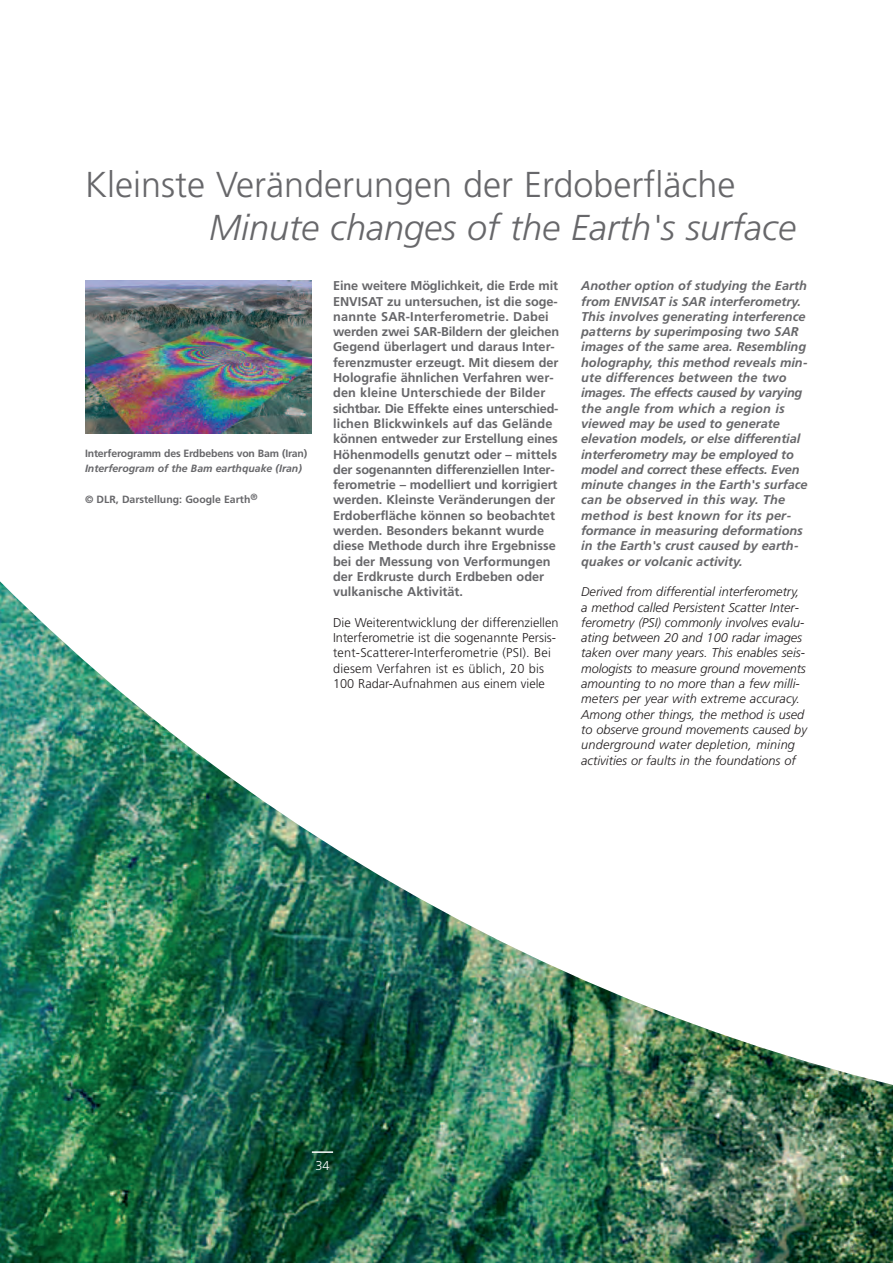
<style>
.page{position:relative;width:893px;height:1263px;background:#fff}
.page>*{position:absolute;margin:0;border:0;box-sizing:border-box;transform-origin:0 0}
.t1{font:300 36px "Frutiger";color:#67676a}
.t2{font:italic 300 36px "Frutiger";color:#67676a}
.t3{font:700 12.75px/15.3px "Frutiger";color:#67676a}
.t4{font:italic 700 12.75px/15.3px "Frutiger";color:#67676a}
.t5{font:italic 300 12.75px/15.3px "Frutiger";color:#231f20}
.t6{font:300 12.75px/15.3px "Frutiger";color:#231f20}
.t7{font:300 12.75px "Frutiger";color:#fff}
.t8{font:700 10.5px "Frutiger";letter-spacing:-.015em;color:#67676a}
.t9{font:italic 700 10.5px "Frutiger";color:#67676a}
</style>
<div class="page">
<img style="left:0;top:1140px;width:893px;height:123px">
<img style="left:0;top:581px;width:893px;height:559px">
<hr style="left:312px;top:1151px;width:21px;height:2px;background:#fff">
<img style="left:85px;top:281px;width:227px;height:152px">
<h1 class="t1" style="left:85px;top:170px;width:652px">Kleinste Veränderungen der Erdoberfläche</h1>
<h1 class="t2" style="left:209px;top:213px;width:589px">Minute changes of the Earth's surface</h1>
<p class="t8" style="left:85px;top:449px;width:224px">Interferogramm des Erdbebens von Bam (Iran)</p>
<p class="t9" style="left:85px;top:464px;width:218px">Interferogram of the Bam earthquake (Iran)</p>
<p class="t8" style="left:85px;top:495px;width:174px">© DLR, Darstellung: Google Earth<sup>®</sup></p>
<p class="t3" style="left:333px;top:279px;width:228px">Eine weitere Möglichkeit, die Erde mit ENVISAT zu untersuchen, ist die soge&shy;nannte SAR-Interferometrie. Dabei werden zwei SAR-Bildern der gleichen Gegend überlagert und daraus Inter&shy;ferenzmuster erzeugt. Mit diesem der Holografie ähnlichen Verfahren wer&shy;den kleine Unterschiede der Bilder sichtbar. Die Effekte eines unterschied&shy;lichen Blickwinkels auf das Gelände können entweder zur Erstellung eines Höhenmodells genutzt oder – mittels der sogenannten differenziellen Inter&shy;ferometrie – modelliert und korrigiert werden. Kleinste Veränderungen der Erdoberfläche können so beobachtet werden. Besonders bekannt wurde diese Methode durch ihre Ergebnisse bei der Messung von Verformungen der Erdkruste durch Erdbeben oder vulkanische Aktivität.</p>
<p class="t6" style="left:333px;top:616px;width:227px">Die Weiterentwicklung der differenziellen Interferometrie ist die sogenannte Persis&shy;tent-Scatterer-Interferometrie (PSI). Bei diesem Verfahren ist es üblich, 20 bis 100 Radar-Aufnahmen aus einem viele</p>
<p class="t4" style="left:581px;top:279px;width:228px">Another option of studying the Earth from ENVISAT is SAR interferometry.<br>This involves generating interference patterns by superimposing two SAR images of the same area. Resembling holography, this method reveals min&shy;ute differences between the two images. The effects caused by varying the angle from which a region is viewed may be used to generate elevation models, or else differential interferometry may be employed to model and correct these effects. Even minute changes in the Earth's surface can be observed in this way. The method is best known for its per&shy;formance in measuring deformations in the Earth's crust caused by earth&shy;quakes or volcanic activity.</p>
<p class="t5" style="left:581px;top:585px;width:227px">Derived from differential interferometry, a method called Persistent Scatter Inter&shy;ferometry (PSI) commonly involves evalu&shy;ating between 20 and 100 radar images taken over many years. This enables seis&shy;mologists to measure ground movements amounting to no more than a few milli&shy;meters per year with extreme accuracy.<br>Among other things, the method is used to observe ground movements caused by underground water depletion, mining activities or faults in the foundations of</p>
<p class="t7" style="left:315px;top:1161px;width:16px">34</p>
</div>
